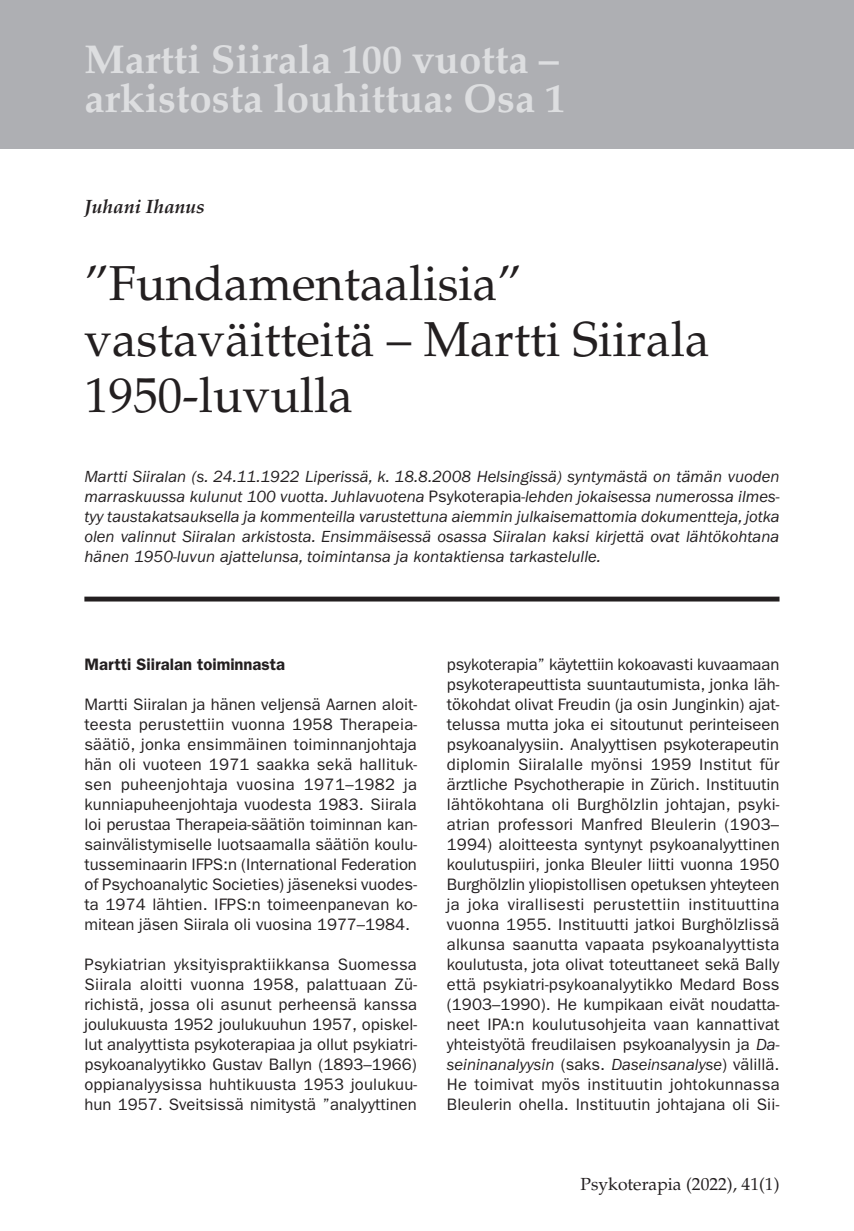
<style>
.page{position:relative;width:854px;height:1231px;background:#fff}
.page>*{position:absolute;margin:0;border:0;box-sizing:border-box;transform-origin:0 0}
.Otsikko{font:49px/56px "Palatino";color:#231f20}
.Otsikko_Pääkirjoitus{font:700 40.25px/38.5px "Palatino";color:#dddee0}
.Kirjoittaja{font:italic 700 19.25px "Palatino";color:#231f20}
.t1{font:17.5px "Palatino";color:#231f20}
.Leipä_Ei_väliä{font:16.62px/19.9px "ITC Franklin Gothic Std";color:#231f20;text-align:justify}
.Ingressi{font:italic 16.62px/19.9px "ITC Franklin Gothic Std";color:#231f20;text-align:justify}
.Väliotsikko{font:600 16.62px "ITC Franklin Gothic Std";color:#231f20}
.s1{font-style:normal}
.s2{font-style:italic}
</style>
<div class="page">
<div style="left:0;top:0;width:853px;height:149px;background:#aeafb3"></div>
<div style="left:84px;top:596px;width:695px;height:5px;background:#231f20"></div>
<p class="Otsikko_Pääkirjoitus" style="left:84px;top:41px;width:482px">Martti Siirala 100 vuotta – arkistosta louhittua: Osa 1</p>
<p class="Kirjoittaja" style="left:84px;top:195px;width:122px">Juhani Ihanus</p>
<p class="Otsikko" style="left:84px;top:256px;width:626px">”Fundamentaalisia” vastaväitteitä – Martti Siirala<br>1950-luvulla</p>
<p class="Ingressi" style="left:84px;top:466px;width:696px">Martti Siiralan (s. 24.11.1922 Liperissä, k. 18.8.2008 Helsingissä) syntymästä on tämän vuoden marraskuussa kulunut 100 vuotta. Juhlavuotena <span class="s1">Psykoterapia</span>-lehden jokaisessa numerossa ilmes&shy;tyy taustakatsauksella ja kommenteilla varustettuna aiemmin julkaisemattomia dokumentteja, jotka olen valinnut Siiralan arkistosta. Ensimmäisessä osassa Siiralan kaksi kirjettä ovat lähtökohtana hänen 1950-luvun ajattelunsa, toimintansa ja kontaktiensa tarkastelulle.</p>
<p class="Väliotsikko" style="left:84px;top:654px;width:202px">Martti Siiralan toiminnasta</p>
<p class="Leipä_Ei_väliä" style="left:84px;top:694px;width:334px">Martti Siiralan ja hänen veljensä Aarnen aloit&shy;teesta perustettiin vuonna 1958 Therapeia&shy;säätiö, jonka ensimmäinen toiminnanjohtaja hän oli vuoteen 1971 saakka sekä hallituk&shy;sen puheenjohtaja vuosina 1971–1982 ja kunniapuheenjohtaja vuodesta 1983. Siirala loi perustaa Therapeia-säätiön toiminnan kan&shy;sainvälistymiselle luotsaamalla säätiön koulu&shy;tusseminaarin IFPS:n (International Federation of Psychoanalytic Societies) jäseneksi vuodes&shy;ta 1974 lähtien. IFPS:n toimeenpanevan ko&shy;mitean jäsen Siirala oli vuosina 1977–1984.</p>
<p class="Leipä_Ei_väliä" style="left:84px;top:954px;width:334px">Psykiatrian yksityispraktiikkansa Suomessa Siirala aloitti vuonna 1958, palattuaan Zü&shy;richistä, jossa oli asunut perheensä kanssa joulukuusta 1952 joulukuuhun 1957, opiskel&shy;lut analyyttista psykoterapiaa ja ollut psykiatri&shy;psykoanalyytikko Gustav Ballyn (1893–1966) oppianalyysissa huhtikuusta 1953 joulukuu&shy;hun 1957. Sveitsissä nimitystä ”analyyttinen</p>
<p class="Leipä_Ei_väliä" style="left:446px;top:654px;width:334px">psykoterapia” käytettiin kokoavasti kuvaamaan psykoterapeuttista suuntautumista, jonka läh&shy;tökohdat olivat Freudin (ja osin Junginkin) ajat&shy;telussa mutta joka ei sitoutunut perinteiseen psykoanalyysiin. Analyyttisen psykoterapeutin diplomin Siiralalle myönsi 1959 Institut für ärztliche Psychotherapie in Zürich. Instituutin lähtökohtana oli Burghölzlin johtajan, psyki&shy;atrian professori Manfred Bleulerin (1903– 1994) aloitteesta syntynyt psykoanalyyttinen koulutuspiiri, jonka Bleuler liitti vuonna 1950<br>Burghölzlin yliopistollisen opetuksen yhteyteen ja joka virallisesti perustettiin instituuttina vuonna 1955. Instituutti jatkoi Burghölzlissä alkunsa saanutta vapaata psykoanalyyttista koulutusta, jota olivat toteuttaneet sekä Bally että psykiatri-psykoanalyytikko Medard Boss (1903–1990). He kumpikaan eivät noudatta&shy;neet IPA:n koulutusohjeita vaan kannattivat yhteistyötä freudilaisen psykoanalyysin ja <span class="s2">Da&shy;seininanalyysin</span> (saks. <span class="s2">Daseinsanalyse</span>) välillä.<br>He toimivat myös instituutin johtokunnassa Bleulerin ohella. Instituutin johtajana oli Sii-</p>
<p class="t1" style="left:580px;top:1173px;width:200px">Psykoterapia (2022), 41(1)</p>
</div>
